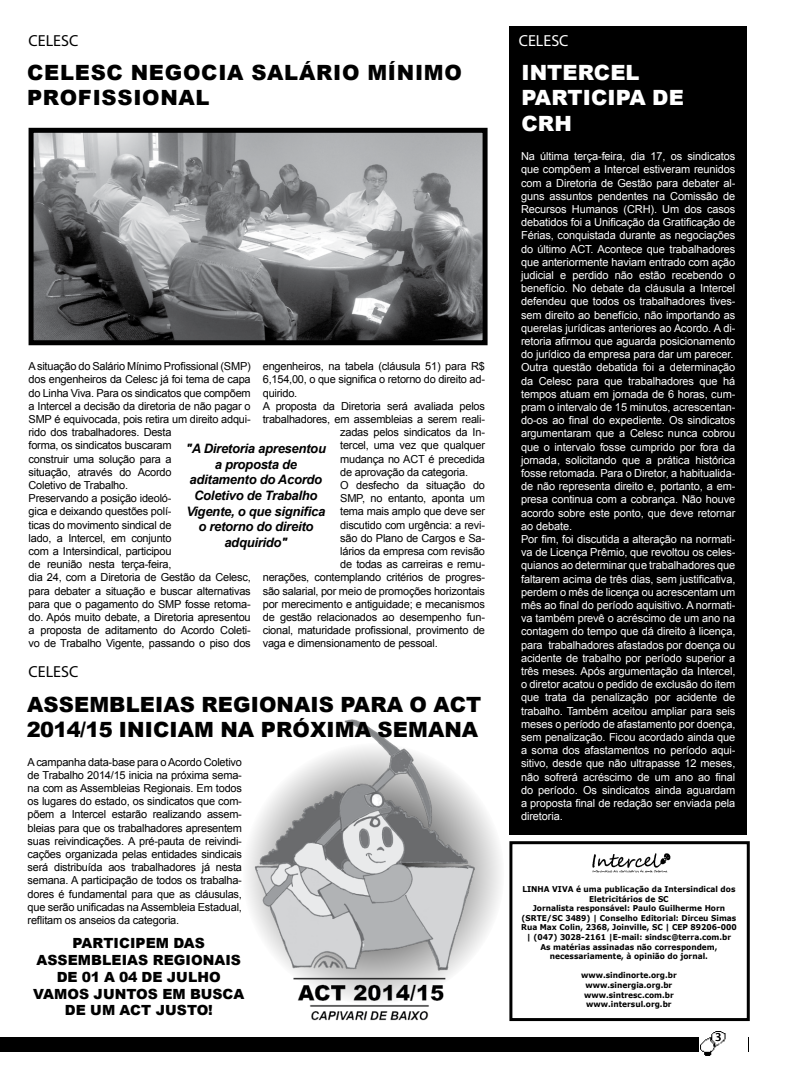
<style>
.page{position:relative;width:791px;height:1080px;background:#fff}
.page>*{position:absolute;margin:0;border:0;box-sizing:border-box;transform-origin:0 0}
.t1{font:900 21px/25.2px "Arial";letter-spacing:.005em;color:#000}
.t2{font:900 21px/25.2px "Arial";letter-spacing:.035em;color:#000}
.t3{font:900 21px/25.2px "Arial";letter-spacing:.005em;color:#fff}
.t4{font:16px "Myriad Pro";color:#000}
.t5{font:16px "Myriad Pro";color:#fff}
.t6{font:900 14px/16.8px "Arial";letter-spacing:.005em;color:#000}
.t7{font:italic 700 13px/15.6px "Arial";letter-spacing:-.02em;color:#000;text-align:center}
.t8{font:12px "Myriad Pro";color:#000}
.t9{font:11px/13.2px "Arial";letter-spacing:-.02em;color:#000}
.t10{font:11px/13.2px "Arial";letter-spacing:-.01em;color:#fff}
.t11{font:700 8px/9.6px "Verdana";color:#000;text-align:center;scale:.93 1}
</style>
<div class="page">
<div style="left:0;top:1038px;width:748px;height:14px;background:#000"></div>
<img style="left:699px;top:1032px;width:48px;height:24px">
<img style="left:230px;top:719px;width:279px;height:319px">
<div style="left:509px;top:841px;width:241px;height:180px;border:3px solid #000"></div>
<img style="left:592px;top:853px;width:79px;height:20px">
<div style="left:509px;top:26px;width:238px;height:809px;background:#000"></div>
<img style="left:35px;top:134px;width:446px;height:205px">
<div style="left:29px;top:128px;width:458px;height:217px;border:5px solid #000"></div>
<h2 class="t4" style="left:29px;top:30px;width:51px">CELESC</h2>
<h1 class="t2" style="left:27px;top:59px;width:436px">CELESC NEGOCIA SALÁRIO MÍNIMO<br>PROFISSIONAL</h1>
<p class="t9" style="left:29px;top:360px;width:224px">A situação do Salário Mínimo Profissional (SMP) dos engenheiros da Celesc já foi tema de capa do Linha Viva. Para os sindicatos que compõem a Intercel a decisão da diretoria de não pagar o SMP é equivocada, pois retira um direito adqui&shy;rido dos trabalhadores. Desta<br>forma, os sindicatos buscaram<br>construir uma solução para a<br>situação, através do Acordo<br>Coletivo de Trabalho.<br>Preservando a posição ideoló-<br>gica e deixando questões polí-<br>ticas do movimento sindical de<br>lado, a Intercel, em conjunto<br>com a Intersindical, participou<br>de reunião nesta terça-feira,<br>dia 24, com a Diretoria de Gestão da Celesc, para debater a situação e buscar alternativas para que o pagamento do SMP fosse retoma&shy;do. Após muito debate, a Diretoria apresentou a proposta de aditamento do Acordo Coleti&shy;vo de Trabalho Vigente, passando o piso dos</p>
<p class="t9" style="left:263px;top:360px;width:224px">engenheiros, na tabela (cláusula 51) para R$</p>
<p class="t9" style="left:263px;top:373px;width:224px">6,154,00, o que significa o retorno do direito ad-</p>
<p class="t9" style="left:263px;top:386px;width:36px">quirido.</p>
<p class="t9" style="left:263px;top:399px;width:224px">A proposta da Diretoria será avaliada pelos</p>
<p class="t9" style="left:263px;top:412px;width:224px">trabalhadores, em assembleias a serem reali-</p>
<p class="t9" style="left:340px;top:426px;width:146px">zadas pelos sindicatos da In-</p>
<p class="t9" style="left:340px;top:439px;width:146px">tercel, uma vez que qualquer</p>
<p class="t9" style="left:340px;top:452px;width:146px">mudança no ACT é precedida</p>
<p class="t9" style="left:340px;top:465px;width:129px">de aprovação da categoria.</p>
<p class="t9" style="left:340px;top:478px;width:146px">O desfecho da situação do</p>
<p class="t9" style="left:340px;top:492px;width:146px">SMP, no entanto, aponta um</p>
<p class="t9" style="left:340px;top:505px;width:146px">tema mais amplo que deve ser</p>
<p class="t9" style="left:340px;top:518px;width:146px">discutido com urgência: a revi-</p>
<p class="t9" style="left:340px;top:531px;width:146px">são do Plano de Cargos e Sa-</p>
<p class="t9" style="left:340px;top:544px;width:146px">lários da empresa com revisão</p>
<p class="t9" style="left:340px;top:558px;width:146px">de todas as carreiras e remu-</p>
<p class="t9" style="left:263px;top:571px;width:224px">nerações, contemplando critérios de progres-</p>
<p class="t9" style="left:263px;top:584px;width:224px">são salarial, por meio de promoções horizontais</p>
<p class="t9" style="left:263px;top:597px;width:224px">por merecimento e antiguidade; e mecanismos</p>
<p class="t9" style="left:263px;top:610px;width:224px">de gestão relacionados ao desempenho fun-</p>
<p class="t9" style="left:263px;top:624px;width:224px">cional, maturidade profissional, provimento de</p>
<p class="t9" style="left:263px;top:637px;width:176px">vaga e dimensionamento de pessoal.</p>
<p class="t7" style="left:186px;top:441px;width:142px">"A Diretoria apresentou a proposta de aditamento do Acordo<br>Coletivo de Trabalho<br>Vigente, o que significa o retorno do direito adquirido"</p>
<h2 class="t4" style="left:29px;top:662px;width:51px">CELESC</h2>
<h1 class="t1" style="left:27px;top:691px;width:456px">ASSEMBLEIAS REGIONAIS PARA O ACT<br>2014/15 INICIAM NA PRÓXIMA SEMANA</h1>
<p class="t9" style="left:28px;top:755px;width:216px;text-align:justify">A campanha data-base para o Acordo Coletivo de Trabalho 2014/15 inicia na próxima sema&shy;na com as Assembleias Regionais. Em todos os lugares do estado, os sindicatos que com&shy;põem a Intercel estarão realizando assem&shy;bleias para que os trabalhadores apresentem suas reivindicações. A pré-pauta de reivindi&shy;cações organizada pelas entidades sindicais será distribuída aos trabalhadores já nesta semana. A participação de todos os trabalha&shy;dores é fundamental para que as cláusulas, que serão unificadas na Assembleia Estadual, reflitam os anseios da categoria.</p>
<p class="t6" style="left:73px;top:934px;width:11px">PARTICIPEM</p>
<p class="t6" style="left:173px;top:934px;width:11px">DAS</p>
<p class="t6" style="left:36px;top:951px;width:12px">ASSEMBLEIAS</p>
<p class="t6" style="left:57px;top:951px;width:132px;text-indent:96px">REGIONAIS<br>DE 01 A 04 DE JULHO</p>
<p class="t6" style="left:33px;top:985px;width:13px">VAMOS</p>
<p class="t6" style="left:94px;top:985px;width:22px">JUNTOS</p>
<p class="t6" style="left:162px;top:985px;width:40px">EM BUSCA</p>
<p class="t6" style="left:65px;top:1002px;width:38px">DE UM</p>
<p class="t6" style="left:120px;top:1002px;width:12px">ACT</p>
<p class="t6" style="left:156px;top:1002px;width:21px">JUSTO</p>
<p class="t6" style="left:208px;top:1002px;width:6px">!</p>
<h2 class="t5" style="left:519px;top:30px;width:51px">CELESC</h2>
<h1 class="t3" style="left:521px;top:59px;width:164px">INTERCEL<br>PARTICIPA DE<br>CRH</h1>
<p class="t10" style="left:521px;top:150px;width:216px">Na última terça-feira, dia 17, os sindicatos que compõem a Intercel estiveram reunidos com a Diretoria de Gestão para debater al&shy;guns assuntos pendentes na Comissão de Recursos Humanos (CRH). Um dos casos debatidos foi a Unificação da Gratificação de Férias, conquistada durante as negociações do último ACT. Acontece que trabalhadores que anteriormente haviam entrado com ação judicial e perdido não estão recebendo o benefício. No debate da cláusula a Intercel defendeu que todos os trabalhadores tives&shy;sem direito ao benefício, não importando as querelas jurídicas anteriores ao Acordo. A di&shy;retoria afirmou que aguarda posicionamento do jurídico da empresa para dar um parecer.<br>Outra questão debatida foi a determinação da Celesc para que trabalhadores que há tempos atuam em jornada de 6 horas, cum&shy;pram o intervalo de 15 minutos, acrescentan&shy;do-os ao final do expediente. Os sindicatos argumentaram que a Celesc nunca cobrou que o intervalo fosse cumprido por fora da jornada, solicitando que a prática histórica fosse retomada. Para o Diretor, a habitualida&shy;de não representa direito e, portanto, a em&shy;presa continua com a cobrança. Não houve acordo sobre este ponto, que deve retornar ao debate.<br>Por fim, foi discutida a alteração na normati&shy;va de Licença Prêmio, que revoltou os celes&shy;quianos ao determinar que trabalhadores que faltarem acima de três dias, sem justificativa, perdem o mês de licença ou acrescentam um mês ao final do período aquisitivo. A normati&shy;va também prevê o acréscimo de um ano na contagem do tempo que dá direito à licença, para trabalhadores afastados por doença ou acidente de trabalho por período superior a três meses. Após argumentação da Intercel, o diretor acatou o pedido de exclusão do item que trata da penalização por acidente de trabalho. Também aceitou ampliar para seis meses o período de afastamento por doença, sem penalização. Ficou acordado ainda que a soma dos afastamentos no período aqui&shy;sitivo, desde que não ultrapasse 12 meses, não sofrerá acréscimo de um ano ao final do período. Os sindicatos ainda aguardam a proposta final de redação ser enviada pela diretoria.</p>
<p class="t11" style="left:521px;top:884px;width:233px">LINHA VIVA é uma publicação da Intersindical dos Eletricitários de SC<br>Jornalista responsável: Paulo Guilherme Horn (SRTE/SC 3489) | Conselho Editorial: Dirceu Simas Rua Max Colin, 2368, Joinville, SC | CEP 89206-000 | (047) 3028-2161 |E-mail: sindsc@terra.com.br As matérias assinadas não correspondem, necessariamente, à opinião do jornal.</p>
<p class="t11" style="left:581px;top:971px;width:104px">www.sindinorte.org.br www.sinergia.org.br www.sintresc.com.br www.intersul.org.br</p>
<p class="t8" style="left:715px;top:1030px;width:8px">3</p>
</div>
